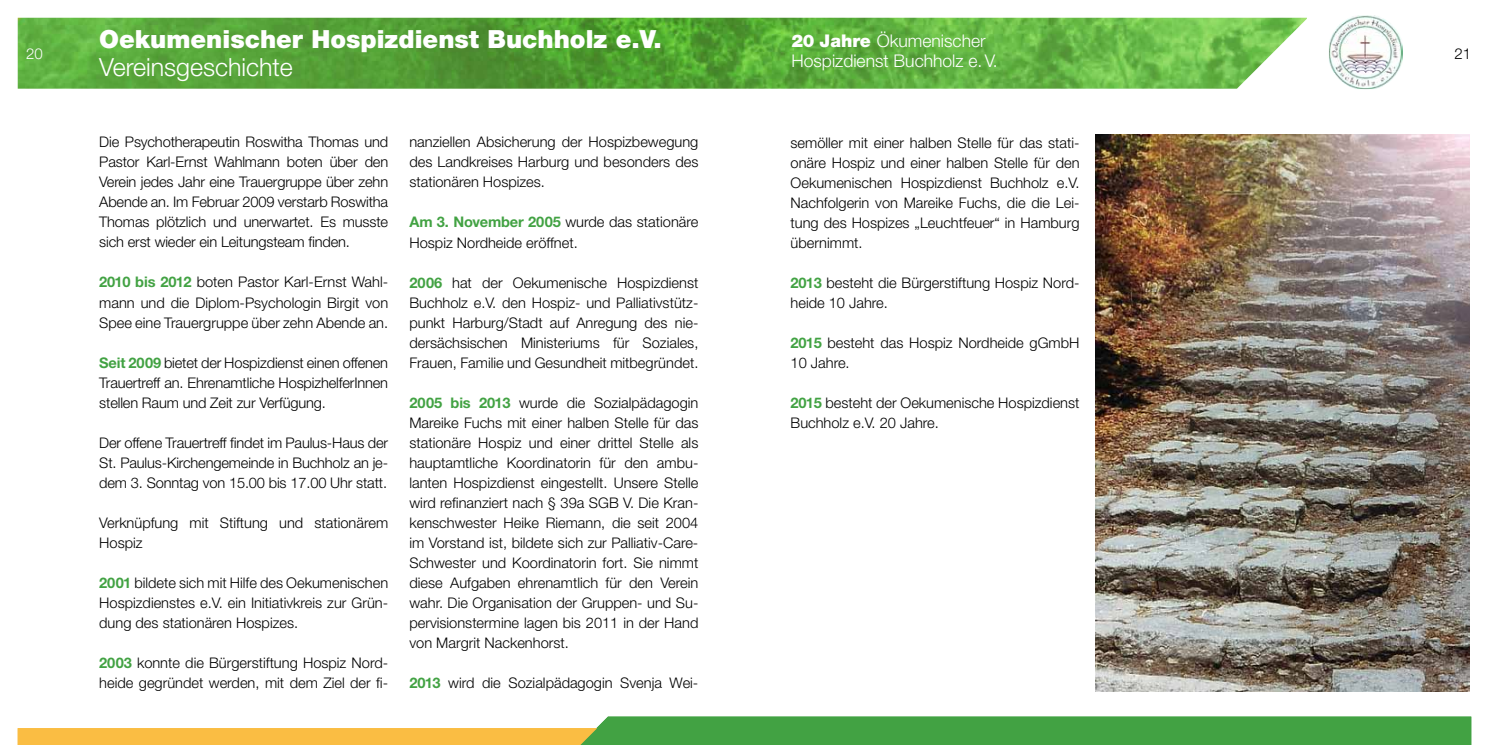
<style>
.page{position:relative;width:1489px;height:745px;background:#fff}
.page>*{position:absolute;margin:0;border:0;box-sizing:border-box;transform-origin:0 0}
.t1{font:900 25px "Helvetica Neue LT";color:#fff}
.t2{font:300 25px "Helvetica Neue LT";color:#fff}
.t3{font:300 17.5px/20px "Helvetica Neue LT";color:#fff}
.t4{font:300 15px "Helvetica Neue LT";color:#fff}
.t5{font:300 15px "Helvetica Neue LT";color:#000}
.t6{font:300 14.62px/20px "Helvetica Neue LT";color:#000;text-align:justify}
.s1{font-weight:900}
.s2{font-family:"Helvetica Neue CE";font-weight:700;color:#42a243}
</style>
<div class="page">
<img style="left:18px;top:18px;width:1288px;height:71px">
<img style="left:1329px;top:15px;width:73px;height:74px">
<svg style="left:18px;top:716px;width:1452px;height:28px"></svg>
<img style="left:1095px;top:135px;width:374px;height:555px">
<h1 class="t1" style="left:99px;top:24px;width:564px">Oekumenischer Hospizdienst Buchholz e.V.</h1>
<h1 class="t2" style="left:99px;top:52px;width:195px">Vereinsgeschichte</h1>
<p class="t3" style="left:791px;top:31px;width:208px"><span class="s1">20 Jahre</span> Ökumenischer<br>Hospizdienst Buchholz e.V.</p>
<p class="t4" style="left:26px;top:45px;width:18px">20</p>
<p class="t5" style="left:1454px;top:45px;width:18px">21</p>
<p class="t6" style="left:99px;top:132px;width:290px">Die Psychotherapeutin Roswitha Thomas und Pastor Karl-Ernst Wahlmann boten über den Verein jedes Jahr eine Trauergruppe über zehn Abende an. Im Februar 2009 verstarb Roswitha Thomas plötzlich und unerwartet. Es musste sich erst wieder ein Leitungsteam finden.</p>
<p class="t6" style="left:99px;top:272px;width:290px"><span class="s2">2010 bis 2012</span> boten Pastor Karl-Ernst Wahl&shy;mann und die Diplom-Psychologin Birgit von Spee eine Trauergruppe über zehn Abende an.</p>
<p class="t6" style="left:99px;top:352px;width:290px"><span class="s2">Seit 2009</span> bietet der Hospizdienst einen offenen Trauertreff an. Ehrenamtliche HospizhelferInnen stellen Raum und Zeit zur Verfügung.</p>
<p class="t6" style="left:99px;top:432px;width:290px">Der offene Trauertreff findet im Paulus-Haus der St. Paulus-Kirchengemeinde in Buchholz an je&shy;dem 3. Sonntag von 15.00 bis 17.00 Uhr statt.</p>
<p class="t6" style="left:99px;top:512px;width:290px">Verknüpfung mit Stiftung und stationärem<br>Hospiz</p>
<p class="t6" style="left:99px;top:572px;width:290px"><span class="s2">2001</span> bildete sich mit Hilfe des Oekumenischen Hospizdienstes e.V. ein Initiativkreis zur Grün&shy;dung des stationären Hospizes.</p>
<p class="t6" style="left:99px;top:652px;width:290px"><span class="s2">2003</span> konnte die Bürgerstiftung Hospiz Nord&shy;heide gegründet werden, mit dem Ziel der fi-</p>
<p class="t6" style="left:409px;top:132px;width:290px">nanziellen Absicherung der Hospizbewegung des Landkreises Harburg und besonders des stationären Hospizes.</p>
<p class="t6" style="left:409px;top:212px;width:290px"><span class="s2">Am 3. November 2005</span> wurde das stationäre<br>Hospiz Nordheide eröffnet.</p>
<p class="t6" style="left:409px;top:272px;width:290px"><span class="s2">2006</span> hat der Oekumenische Hospizdienst Buchholz e.V. den Hospiz- und Palliativstütz&shy;punkt Harburg/Stadt auf Anregung des nie&shy;dersächsischen Ministeriums für Soziales, Frauen, Familie und Gesundheit mitbegründet.</p>
<p class="t6" style="left:409px;top:392px;width:290px"><span class="s2">2005 bis 2013</span> wurde die Sozialpädagogin Mareike Fuchs mit einer halben Stelle für das stationäre Hospiz und einer drittel Stelle als hauptamtliche Koordinatorin für den ambu&shy;lanten Hospizdienst eingestellt. Unsere Stelle wird refinanziert nach § 39a SGB V. Die Kran&shy;kenschwester Heike Riemann, die seit 2004 im Vorstand ist, bildete sich zur Palliativ-Care-Schwester und Koordinatorin fort. Sie nimmt diese Aufgaben ehrenamtlich für den Verein wahr. Die Organisation der Gruppen- und Su&shy;pervisionstermine lagen bis 2011 in der Hand von Margrit Nackenhorst.</p>
<p class="t6" style="left:409px;top:672px;width:290px"><span class="s2">2013</span> wird die Sozialpädagogin Svenja Wei-</p>
<p class="t6" style="left:790px;top:132px;width:290px">semöller mit einer halben Stelle für das stati&shy;onäre Hospiz und einer halben Stelle für den Oekumenischen Hospizdienst Buchholz e.V.<br>Nachfolgerin von Mareike Fuchs, die die Lei&shy;tung des Hospizes „Leuchtfeuer“ in Hamburg übernimmt.</p>
<p class="t6" style="left:790px;top:272px;width:290px"><span class="s2">2013</span> besteht die Bürgerstiftung Hospiz Nord&shy;heide 10 Jahre.</p>
<p class="t6" style="left:790px;top:332px;width:290px"><span class="s2">2015</span> besteht das Hospiz Nordheide gGmbH<br>10 Jahre.</p>
<p class="t6" style="left:790px;top:392px;width:290px"><span class="s2">2015</span> besteht der Oekumenische Hospizdienst<br>Buchholz e.V. 20 Jahre.</p>
</div>
